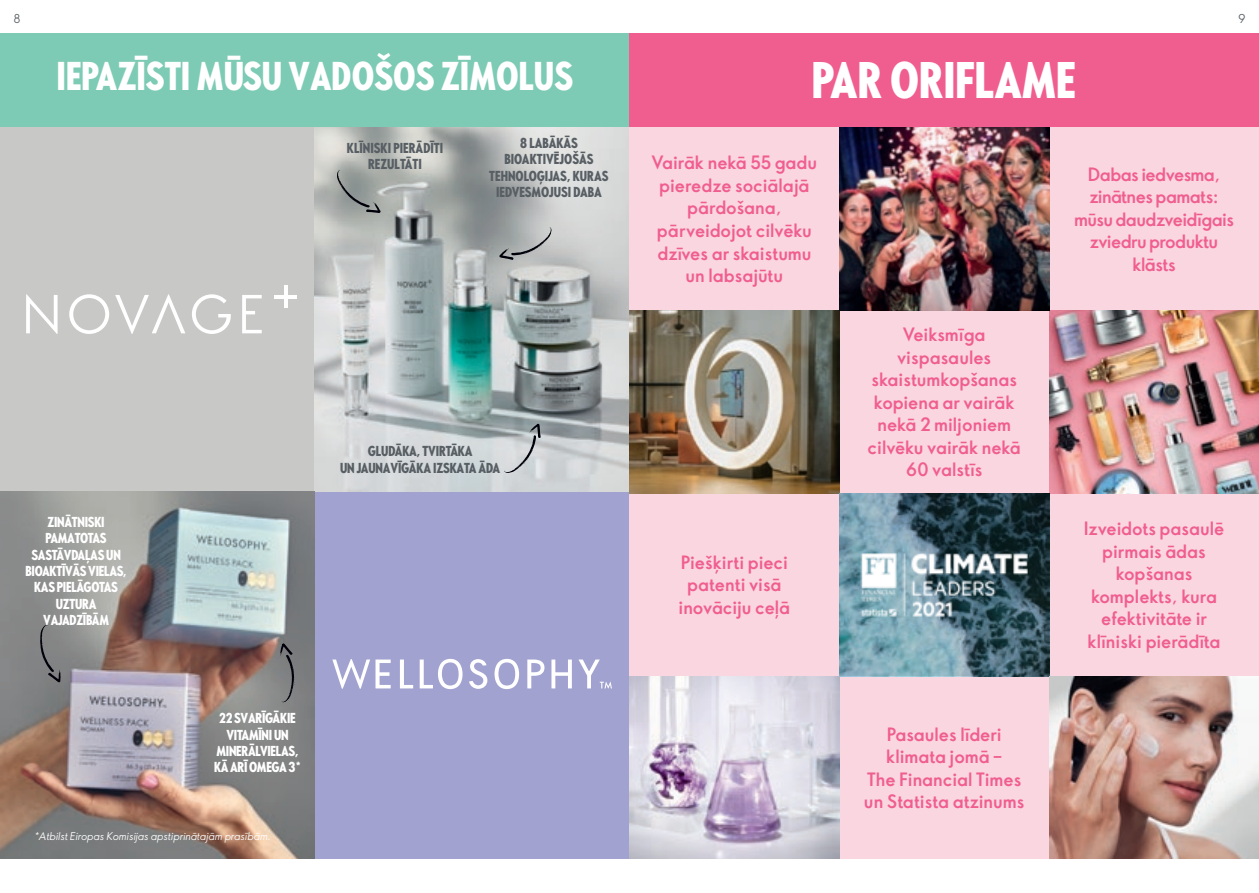
<style>
.page{position:relative;width:1259px;height:893px;background:#fff}
.page>*{position:absolute;margin:0;border:0;box-sizing:border-box;transform-origin:0 0}
.t1{font:700 48px "Oriflame Sans Cond 2.0";color:#fff}
.t2{font:700 37.5px "Oriflame Sans Cond 2.0";color:#fff}
.t3{font:700 18px/22.5px "Oriflame Sans 2.0";letter-spacing:-.01em;color:#f05e90;text-align:center}
.t4{font:700 18px/22.5px "Oriflame Sans 2.0";letter-spacing:-.03em;color:#f05e90;text-align:center}
.t5{font:700 13.5px/16.4px "Oriflame Sans Cond 2.0";letter-spacing:-.02em;color:#fff;text-align:center}
.t6{font:700 13.5px/16.4px "Oriflame Sans Cond 2.0";color:#585f64;text-align:center}
.t7{font:12px "Oriflame Sans 2.0";color:#585f64}
.t8{font:italic 10.5px "Oriflame Sans 2.0";color:#fff}
</style>
<div class="page">
<div style="left:0;top:33px;width:629px;height:95px;background:#7dcbb4"></div>
<div style="left:629px;top:33px;width:630px;height:95px;background:#f05e90"></div>
<div style="left:0;top:128px;width:315px;height:364px;background:#c8c9c7"></div>
<div style="left:315px;top:492px;width:314px;height:367px;background:#a1a2d0"></div>
<img style="left:315px;top:128px;width:314px;height:364px">
<img style="left:0;top:492px;width:315px;height:367px">
<div style="left:629px;top:128px;width:210px;height:182px;background:#fad7e0"></div>
<div style="left:1049px;top:128px;width:210px;height:182px;background:#fad7e0"></div>
<div style="left:839px;top:310px;width:210px;height:183px;background:#fad7e0"></div>
<div style="left:839px;top:676px;width:210px;height:183px;background:#fad7e0"></div>
<div style="left:629px;top:493px;width:210px;height:183px;background:#fad7e0"></div>
<div style="left:1049px;top:493px;width:210px;height:183px;background:#fad7e0"></div>
<img style="left:629px;top:310px;width:210px;height:183px">
<img style="left:1049px;top:310px;width:210px;height:183px">
<img style="left:839px;top:128px;width:210px;height:182px">
<img style="left:629px;top:676px;width:210px;height:183px">
<img style="left:1049px;top:676px;width:210px;height:183px">
<svg style="left:839px;top:493px;width:210px;height:183px;background:#51727e"></svg>
<svg style="left:337px;top:170px;width:44px;height:43px;background:#8e9492"></svg>
<svg style="left:40px;top:625px;width:21px;height:57px"></svg>
<svg style="left:280px;top:643px;width:14px;height:59px"></svg>
<svg style="left:504px;top:424px;width:37px;height:49px;background:#b7bbbe"></svg>
<svg style="left:499px;top:227px;width:52px;height:33px;background:#a2a6a6"></svg>
<svg style="left:26px;top:294px;width:32px;height:40px"></svg>
<svg style="left:192px;top:294px;width:39px;height:40px"></svg>
<svg style="left:242px;top:295px;width:20px;height:38px"></svg>
<svg style="left:69px;top:294px;width:40px;height:40px"></svg>
<svg style="left:115px;top:294px;width:70px;height:40px"></svg>
<hr style="left:284px;top:285px;width:4px;height:23px;background:#fff">
<hr style="left:275px;top:295px;width:22px;height:3px;background:#fff">
<img style="left:861px;top:553px;width:166px;height:63px">
<svg style="left:494px;top:659px;width:25px;height:30px"></svg>
<svg style="left:400px;top:659px;width:13px;height:29px"></svg>
<svg style="left:420px;top:659px;width:42px;height:30px"></svg>
<svg style="left:527px;top:659px;width:17px;height:29px"></svg>
<svg style="left:551px;top:659px;width:21px;height:29px"></svg>
<svg style="left:469px;top:659px;width:18px;height:30px"></svg>
<svg style="left:332px;top:659px;width:59px;height:30px"></svg>
<svg style="left:578px;top:659px;width:34px;height:30px"></svg>
<p class="t7" style="left:13px;top:10px;width:9px">8</p>
<p class="t7" style="left:1238px;top:10px;width:9px">9</p>
<h2 class="t2" style="left:57px;top:50px;width:518px">IEPAZĪSTI MŪSU VADOŠOS ZĪMOLUS</h2>
<h1 class="t1" style="left:811px;top:47px;width:266px">PAR ORIFLAME</h1>
<p class="t6" style="left:489px;top:134px;width:121px">8 LABĀKĀS<br>BIOAKTIVĒJOŠĀS<br>TEHNOLOĢIJAS, KURAS<br>IEDVESMOJUSI DABA</p>
<p class="t6" style="left:347px;top:139px;width:98px">KLĪNISKI PIERĀDĪTI<br>REZULTĀTI</p>
<p class="t3" style="left:651px;top:151px;width:167px">Vairāk nekā 55 gadu pieredze sociālajā pārdošana, pārveidojot cilvēku dzīves ar skaistumu un labsajūtu</p>
<p class="t4" style="left:1074px;top:162px;width:161px">Dabas iedvesma, zinātnes pamats: mūsu daudzveidīgais zviedru produktu klāsts</p>
<p class="t5" style="left:26px;top:513px;width:103px">ZINĀTNISKI<br>PAMATOTAS<br>SASTĀVDAĻAS UN<br>BIOAKTĪVĀS VIELAS,<br>KAS PIELĀGOTAS<br>UZTURA<br>VAJADZĪBĀM</p>
<p class="t5" style="left:214px;top:710px;width:88px">22 SVARĪGĀKIE<br>VITAMĪNI UN<br>MINERĀLVIELAS,<br>KĀ ARĪ OMEGA 3*</p>
<p class="t8" style="left:34px;top:828px;width:238px">*Atbilst Eiropas Komisijas apstiprinātajām prasībām.</p>
<p class="t6" style="left:340px;top:443px;width:162px">GLUDĀKA, TVIRTĀKA<br>UN JAUNAVĪGĀKA IZSKATA ĀDA</p>
<p class="t3" style="left:678px;top:551px;width:113px">Piešķirti pieci patenti visā inovāciju ceļā</p>
<p class="t3" style="left:867px;top:323px;width:155px">Veiksmīga vispasaules skaistumkopšanas kopiena ar vairāk nekā 2 miljoniem cilvēku vairāk nekā<br>60 valstīs</p>
<p class="t3" style="left:864px;top:722px;width:162px">Pasaules līderi klimata jomā –<br>The Financial Times un Statista atzinums</p>
<p class="t3" style="left:1083px;top:517px;width:142px">Izveidots pasaulē pirmais ādas kopšanas komplekts, kura efektivitāte ir klīniski pierādīta</p>
</div>
